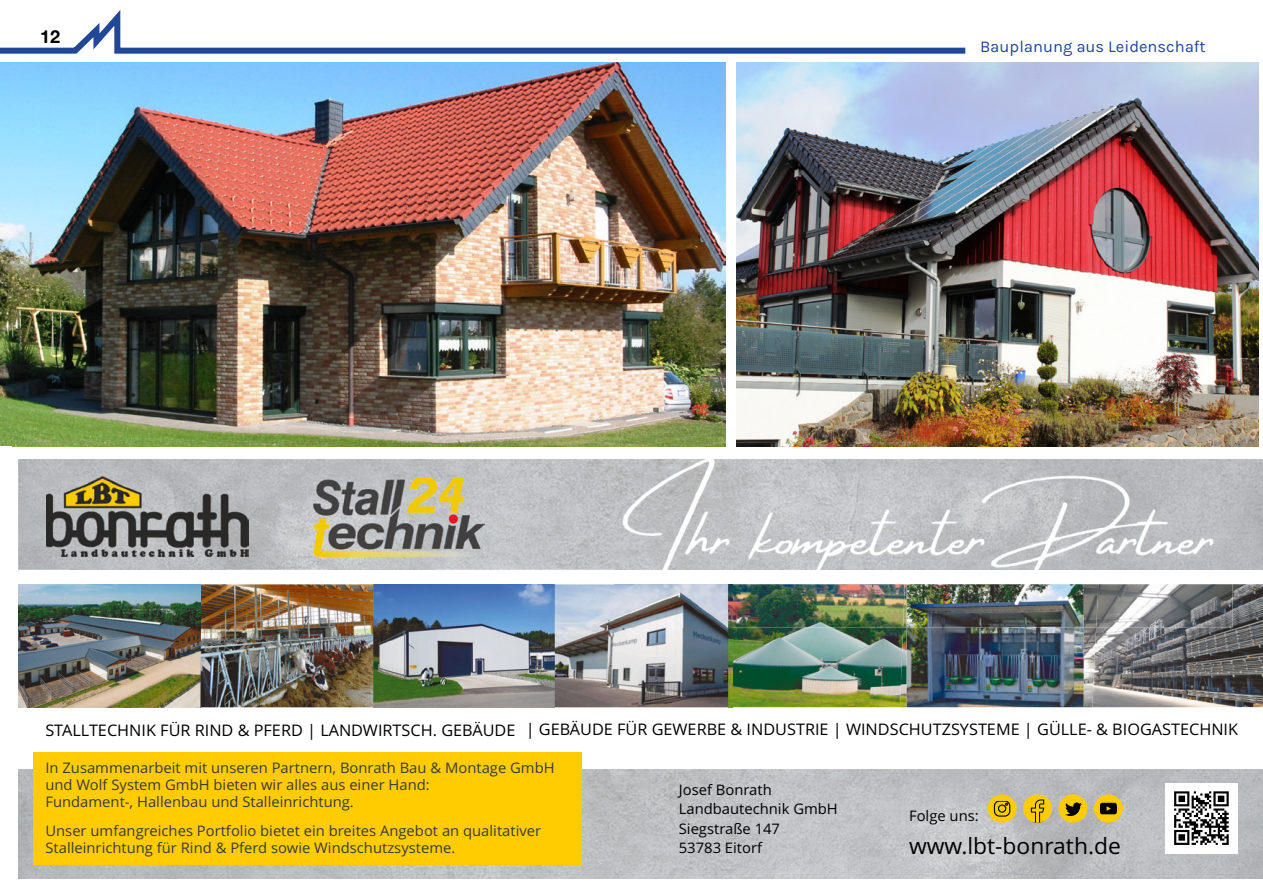
<style>
.page{position:relative;width:1263px;height:893px;background:#fff}
.page>*{position:absolute;margin:0;border:0;box-sizing:border-box;transform-origin:0 0}
.t1{font:22.35px "Open Sans";color:#000}
.t2{font:700 18px "Helvetica Neue LT Std";color:#000}
.t3{font:16.5px "Karla";color:#214897}
.t4{font:15.9px "Open Sans";color:#000}
.t5{font:14.55px/17.4px "Open Sans";color:#3a3a39}
.t6{font:14.55px/19.6px "Open Sans";color:#000}
</style>
<div class="page">
<img style="left:0;top:63px;width:725px;height:383px">
<img style="left:736px;top:63px;width:523px;height:383px">
<svg style="left:0;top:10px;width:966px;height:44px"></svg>
<img style="left:906px;top:627px;width:178px;height:80px">
<img style="left:18px;top:584px;width:355px;height:123px">
<img style="left:18px;top:459px;width:597px;height:37px">
<img style="left:1232px;top:459px;width:31px;height:111px">
<img style="left:18px;top:496px;width:51px;height:74px">
<img style="left:226px;top:496px;width:103px;height:74px">
<img style="left:433px;top:496px;width:182px;height:74px">
<img style="left:69px;top:557px;width:157px;height:13px">
<img style="left:329px;top:557px;width:104px;height:13px">
<img style="left:18px;top:769px;width:1245px;height:110px">
<img style="left:46px;top:477px;width:202px;height:80px">
<img style="left:314px;top:477px;width:171px;height:80px">
<img style="left:1096px;top:584px;width:167px;height:123px">
<img style="left:1084px;top:627px;width:12px;height:80px">
<div style="left:1165px;top:783px;width:72px;height:70px;background:#fff"></div>
<svg style="left:1174px;top:791px;width:55px;height:54px"></svg>
<img style="left:373px;top:584px;width:356px;height:123px">
<img style="left:196px;top:584px;width:5px;height:123px">
<img style="left:552px;top:584px;width:2px;height:123px">
<svg style="left:1058px;top:794px;width:29px;height:29px"></svg>
<svg style="left:988px;top:794px;width:28px;height:29px"></svg>
<svg style="left:1094px;top:794px;width:29px;height:29px"></svg>
<img style="left:729px;top:627px;width:171px;height:80px">
<img style="left:900px;top:627px;width:6px;height:80px">
<div style="left:33px;top:752px;width:548px;height:113px;background:#fecc00"></div>
<svg style="left:1023px;top:794px;width:29px;height:29px"></svg>
<img style="left:615px;top:459px;width:617px;height:111px">
<img style="left:905px;top:584px;width:179px;height:43px">
<img style="left:1098px;top:584px;width:134px;height:43px">
<img style="left:1084px;top:584px;width:14px;height:43px">
<img style="left:615px;top:584px;width:290px;height:43px">
<img style="left:729px;top:584px;width:3px;height:43px">
<p class="t2" style="left:40px;top:25px;width:22px">12</p>
<p class="t3" style="left:980px;top:38px;width:227px">Bauplanung aus Leidenschaft</p>
<p class="t4" style="left:45px;top:718px;width:1194px">STALLTECHNIK FÜR RIND &amp; PFERD | LANDWIRTSCH. GEBÄUDE | GEBÄUDE FÜR GEWERBE &amp; INDUSTRIE | WINDSCHUTZSYSTEME | GÜLLE- &amp; BIOGASTECHNIK</p>
<p class="t5" style="left:45px;top:758px;width:511px">In Zusammenarbeit mit unseren Partnern, Bonrath Bau &amp; Montage GmbH und Wolf System GmbH bieten wir alles aus einer Hand:<br>Fundament-, Hallenbau und Stalleinrichtung.</p>
<p class="t5" style="left:45px;top:821px;width:497px">Unser umfangreiches Portfolio bietet ein breites Angebot an qualitativer<br>Stalleinrichtung für Rind &amp; Pferd sowie Windschutzsysteme.</p>
<p class="t6" style="left:679px;top:779px;width:160px">Josef Bonrath<br>Landbautechnik GmbH<br>Siegstraße 147<br>53783 Eitorf</p>
<p class="t6" style="left:909px;top:805px;width:71px">Folge uns:</p>
<h1 class="t1" style="left:909px;top:830px;width:213px">www.lbt-bonrath.de</h1>
</div>
